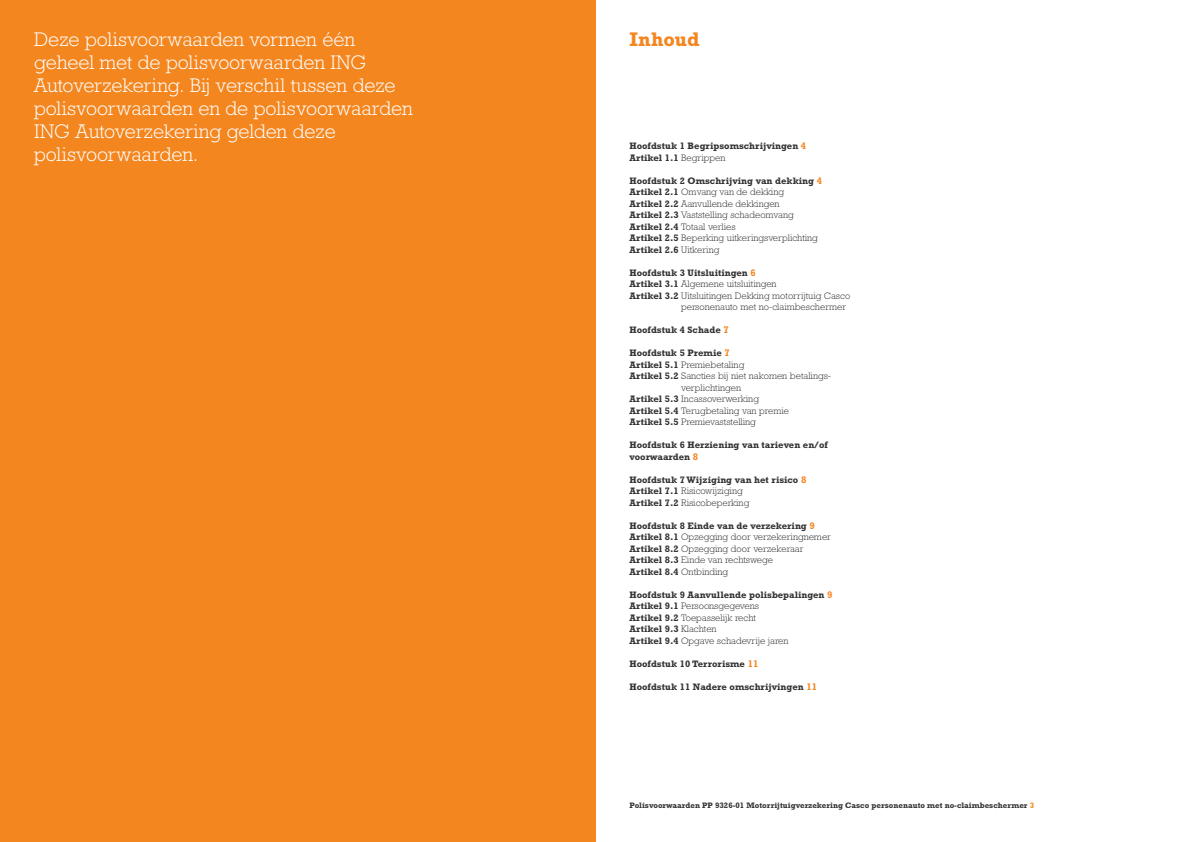
<style>
.page{position:relative;width:1191px;height:842px;background:#fff}
.page>*{position:absolute;margin:0;border:0;box-sizing:border-box;transform-origin:0 0}
.t1{font:300 20px/23px "Rockwell Std";letter-spacing:-.005em;color:#fff}
.t2{font:700 20px "Rockwell Std";color:#f4861f}
.t3{font:300 9.5px/11.5px "Rockwell Std";color:#323232}
.t4{font:700 9.5px/11.5px "Rockwell Std";color:#323232}
.t5{font:700 8px "Rockwell Std";color:#323232}
.s1{font-size:9.7px;color:#f4861f}
.s2{font-weight:300}
.s3{font-weight:700}
.s4{font-weight:700;font-size:9.7px;color:#f4861f}
.s5{color:#f4861f}
</style>
<div class="page">
<div style="left:0;top:0;width:595px;height:842px;background:#f4861f"></div>
<h1 class="t1" style="left:34px;top:27px;width:380px">Deze polisvoorwaarden vormen één geheel met de polisvoorwaarden ING Autoverzekering. Bij verschil tussen deze polisvoorwaarden en de polisvoorwaarden ING Autoverzekering gelden deze polisvoorwaarden.</h1>
<h1 class="t2" style="left:629px;top:27px;width:72px">Inhoud</h1>
<p class="t4" style="left:629px;top:140px;width:178px">Hoofdstuk 1 Begripsomschrijvingen <span class="s1">4<br></span>Artikel 1.1 <span class="s2">Begrippen</span></p>
<p class="t3" style="left:629px;top:175px;width:194px"><span class="s3">Hoofdstuk 2 Omschrijving van dekking</span> <span class="s4">4<br></span><span class="s3">Artikel 2.1</span> Omvang van de dekking<br><span class="s3">Artikel 2.2</span> Aanvullende dekkingen<br><span class="s3">Artikel 2.3</span> Vaststelling schadeomvang <span class="s3">Artikel 2.4</span> Totaal verlies<br><span class="s3">Artikel 2.5</span> Beperking uitkeringsverplichting <span class="s3">Artikel 2.6</span> Uitkering</p>
<p class="t4" style="left:629px;top:266px;width:128px">Hoofdstuk 3 Uitsluitingen <span class="s1">6</span></p>
<p class="t3" style="left:629px;top:278px;width:149px"><span class="s3">Artikel 3.1</span> Algemene uitsluitingen</p>
<p class="t3" style="left:629px;top:290px;width:222px"><span class="s3">Artikel 3.2</span> Uitsluitingen Dekking motorrijtuig Casco</p>
<p class="t3" style="left:681px;top:301px;width:167px">personenauto met no-claimbeschermer</p>
<p class="t4" style="left:629px;top:324px;width:101px">Hoofdstuk 4 Schade <span class="s1">7</span></p>
<p class="t4" style="left:629px;top:347px;width:102px">Hoofdstuk 5 Premie <span class="s1">7</span></p>
<p class="t3" style="left:629px;top:359px;width:116px"><span class="s3">Artikel 5.1</span> Premiebetaling</p>
<p class="t3" style="left:629px;top:370px;width:202px"><span class="s3">Artikel 5.2</span> Sancties bij niet nakomen betalings-</p>
<p class="t3" style="left:681px;top:382px;width:61px">verplichtingen</p>
<p class="t3" style="left:629px;top:393px;width:131px"><span class="s3">Artikel 5.3</span> Incassoverwerking</p>
<p class="t3" style="left:629px;top:405px;width:161px"><span class="s3">Artikel 5.4</span> Terugbetaling van premie</p>
<p class="t3" style="left:629px;top:416px;width:128px"><span class="s3">Artikel 5.5</span> Premievaststelling</p>
<p class="t4" style="left:629px;top:439px;width:200px">Hoofdstuk 6 Herziening van tarieven en/of voorwaarden <span class="s1">8</span></p>
<p class="t4" style="left:629px;top:473px;width:178px">Hoofdstuk 7 Wijziging van het risico <span class="s1">8<br></span>Artikel 7.1 <span class="s2">Risicowijziging<br></span>Artikel 7.2 <span class="s2">Risicobeperking</span></p>
<p class="t3" style="left:629px;top:520px;width:203px"><span class="s3">Hoofdstuk 8 Einde van de verzekering</span> <span class="s4">9<br></span><span class="s3">Artikel 8.1</span> Opzegging door verzekeringnemer <span class="s3">Artikel 8.2</span> Opzegging door verzekeraar <span class="s3">Artikel 8.3</span> Einde van rechtswege<br><span class="s3">Artikel 8.4</span> Ontbinding</p>
<p class="t4" style="left:629px;top:588px;width:204px">Hoofdstuk 9 Aanvullende polisbepalingen <span class="s1">9<br></span>Artikel 9.1 <span class="s2">Persoonsgegevens<br></span>Artikel 9.2 <span class="s2">Toepasselijk recht<br></span>Artikel 9.3 <span class="s2">Klachten<br></span>Artikel 9.4 <span class="s2">Opgave schadevrije jaren</span></p>
<p class="t4" style="left:629px;top:657px;width:130px">Hoofdstuk 10 Terrorisme <span class="s1">11</span></p>
<p class="t4" style="left:629px;top:680px;width:189px">Hoofdstuk 11 Nadere omschrijvingen <span class="s1">11</span></p>
<p class="t5" style="left:629px;top:800px;width:406px">Polisvoorwaarden PP 9326-01 Motorrijtuigverzekering Casco personenauto met no-claimbeschermer <span class="s5">3</span></p>
</div>
